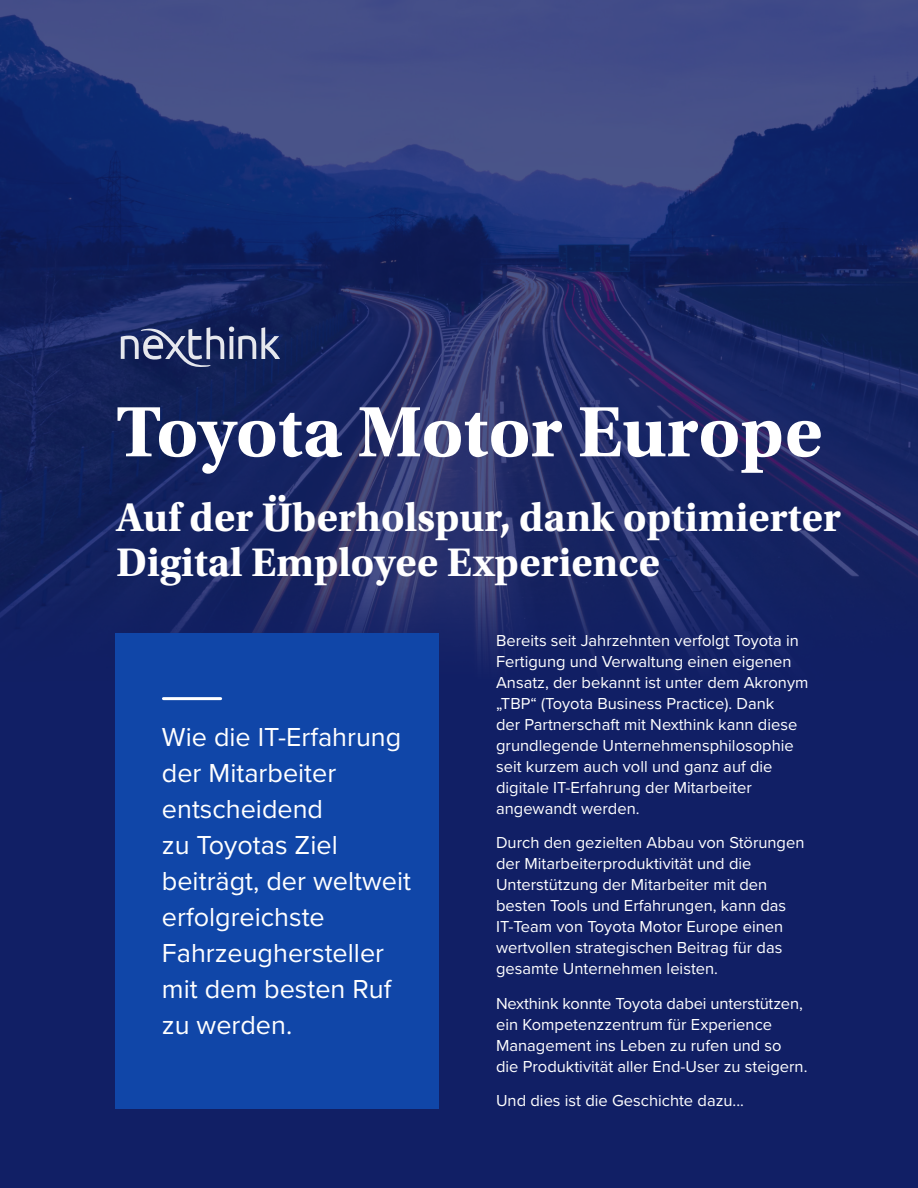
<style>
.page{position:relative;width:918px;height:1188px;background:#fff}
.page>*{position:absolute;margin:0;border:0;box-sizing:border-box;transform-origin:0 0}
.t1{font:700 75px "Utopia Std";color:#fff}
.t2{font:700 42px/45px "Utopia Std";color:#fff}
.t3{font:27px/36px "Proxima Nova";color:#fff}
.t4{font:16.5px/21px "Proxima Nova";color:#fff}
</style>
<div class="page">
<div style="left:0;top:711px;width:918px;height:477px;background:#111f65"></div>
<img style="left:0;top:0;width:918px;height:711px">
<div style="left:116px;top:633px;width:323px;height:476px;background:#1046a8"></div>
<svg style="left:121px;top:327px;width:159px;height:40px;background:#4b567f"></svg>
<hr style="left:163px;top:697px;width:58px;height:3px;background:#fff">
<h1 class="t1" style="left:116px;top:392px;width:708px">Toyota Motor Europe</h1>
<h2 class="t2" style="left:116px;top:495px;width:727px">Auf der Überholspur, dank optimierter<br>Digital Employee Experience</h2>
<h3 class="t3" style="left:162px;top:720px;width:251px">Wie die IT-Erfahrung der Mitarbeiter entscheidend<br>zu Toyotas Ziel beiträgt, der weltweit erfolgreichste<br>Fahrzeughersteller mit dem besten Ruf zu werden.</h3>
<p class="t4" style="left:496px;top:630px;width:314px">Bereits seit Jahrzehnten verfolgt Toyota in Fertigung und Verwaltung einen eigenen Ansatz, der bekannt ist unter dem Akronym „TBP“ (Toyota Business Practice). Dank<br>der Partnerschaft mit Nexthink kann diese grundlegende Unternehmensphilosophie seit kurzem auch voll und ganz auf die digitale IT-Erfahrung der Mitarbeiter angewandt werden.</p>
<p class="t4" style="left:496px;top:833px;width:310px">Durch den gezielten Abbau von Störungen der Mitarbeiterproduktivität und die Unterstützung der Mitarbeiter mit den besten Tools und Erfahrungen, kann das IT-Team von Toyota Motor Europe einen wertvollen strategischen Beitrag für das gesamte Unternehmen leisten.</p>
<p class="t4" style="left:496px;top:993px;width:313px">Nexthink konnte Toyota dabei unterstützen, ein Kompetenzzentrum für Experience Management ins Leben zu rufen und so die Produktivität aller End-User zu steigern.</p>
<p class="t4" style="left:496px;top:1091px;width:249px">Und dies ist die Geschichte dazu...</p>
</div>
